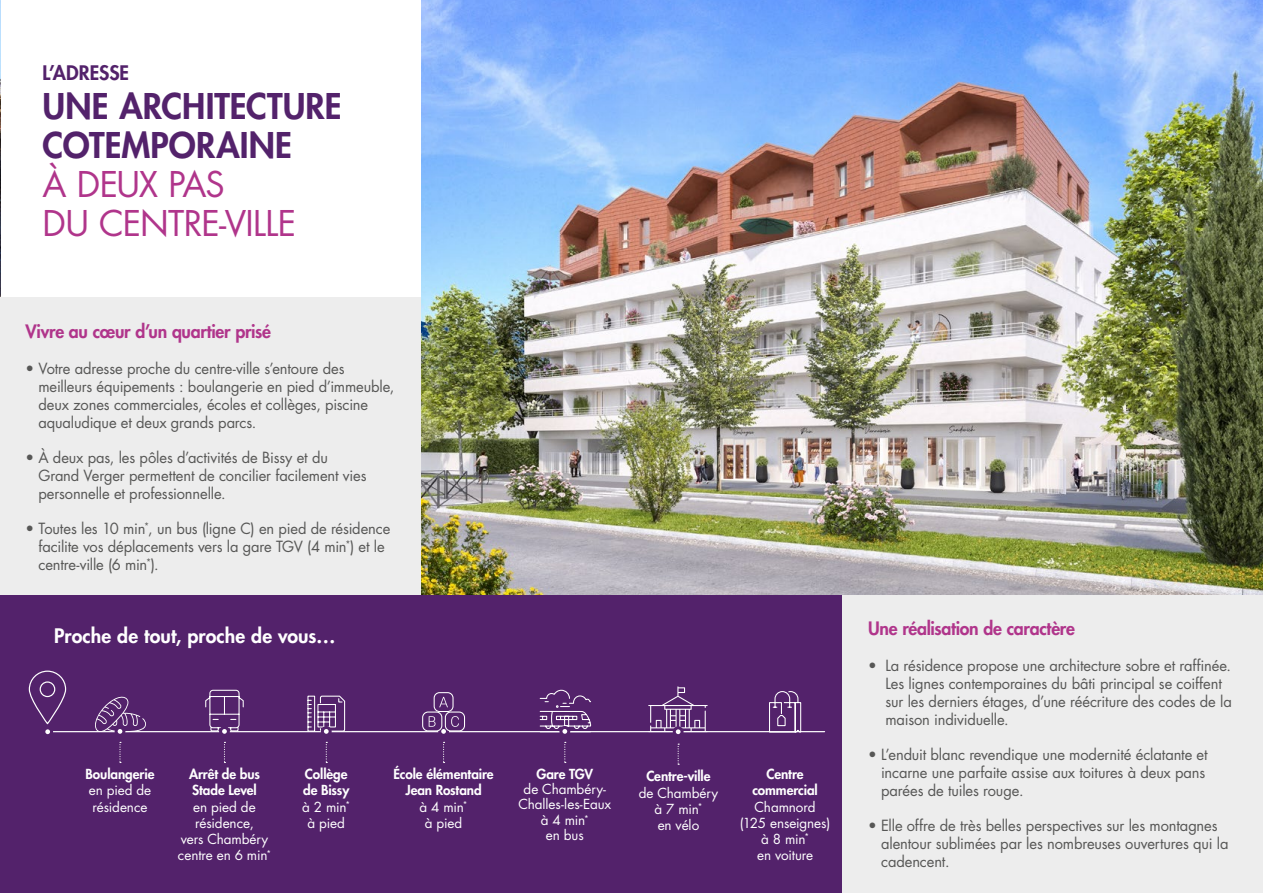
<style>
.page{position:relative;width:1263px;height:893px;background:#fff}
.page>*{position:absolute;margin:0;border:0;box-sizing:border-box;transform-origin:0 0}
.t1{font:800 34.5px/39px "Futura Std";color:#53226b}
.t2{font:34.5px/39px "Futura Std";letter-spacing:-.025em;color:#b0358b}
.t3{font:800 19.5px "Futura Std";letter-spacing:.005em;color:#fff}
.t4{font:800 19.5px "Futura Std";color:#53226b}
.t5{font:800 18px "Futura Std";letter-spacing:-.015em;color:#b0358b}
.t6{font:15px/18px "Futura Std";letter-spacing:-.01em;color:#575756}
.t7{font:13.5px/16.2px "Futura Std";letter-spacing:-.005em;color:#fff;text-align:center}
.t8{font:800 13.5px/16.2px "Futura Std";letter-spacing:-.005em;color:#fff;text-align:center}
.s1{font-weight:400}
</style>
<div class="page">
<img style="left:0;top:0;width:1px;height:273px">
<img style="left:421px;top:0;width:842px;height:596px">
<div style="left:843px;top:595px;width:420px;height:298px;background:#ededed"></div>
<div style="left:0;top:298px;width:421px;height:297px;background:#ededed"></div>
<svg style="left:0;top:273px;width:1px;height:25px"></svg>
<div style="left:0;top:595px;width:842px;height:298px;background:#53226b"></div>
<svg style="left:28px;top:670px;width:39px;height:55px"></svg>
<hr style="left:48px;top:731px;width:776px;height:1px;background:#fff">
<div style="left:44px;top:728px;width:8px;height:8px;background:#fff;border-radius:50%"></div>
<div style="left:42px;top:726px;width:11px;height:11px;border:3px solid #53226b;border-radius:50%"></div>
<svg style="left:326px;top:742px;width:1px;height:21px"></svg>
<svg style="left:564px;top:742px;width:2px;height:21px"></svg>
<svg style="left:678px;top:744px;width:1px;height:21px"></svg>
<svg style="left:443px;top:742px;width:2px;height:21px"></svg>
<svg style="left:307px;top:695px;width:39px;height:37px"></svg>
<svg style="left:539px;top:689px;width:53px;height:44px"></svg>
<svg style="left:224px;top:742px;width:1px;height:21px"></svg>
<svg style="left:205px;top:689px;width:39px;height:43px"></svg>
<div style="left:221px;top:727px;width:7px;height:8px;background:#fff;border-radius:50%"></div>
<div style="left:219px;top:726px;width:11px;height:11px;border:3px solid #53226b;border-radius:50%"></div>
<div style="left:322px;top:727px;width:8px;height:8px;background:#fff;border-radius:50%"></div>
<div style="left:321px;top:726px;width:11px;height:11px;border:3px solid #53226b;border-radius:50%"></div>
<div style="left:440px;top:727px;width:7px;height:8px;background:#fff;border-radius:50%"></div>
<div style="left:438px;top:726px;width:11px;height:11px;border:3px solid #53226b;border-radius:50%"></div>
<svg style="left:119px;top:742px;width:2px;height:21px"></svg>
<svg style="left:95px;top:696px;width:51px;height:37px"></svg>
<div style="left:116px;top:727px;width:8px;height:8px;background:#fff;border-radius:50%"></div>
<div style="left:115px;top:726px;width:10px;height:11px;border:3px solid #53226b;border-radius:50%"></div>
<svg style="left:648px;top:686px;width:60px;height:46px"></svg>
<svg style="left:768px;top:691px;width:34px;height:42px"></svg>
<div style="left:561px;top:727px;width:8px;height:8px;background:#fff;border-radius:50%"></div>
<div style="left:559px;top:726px;width:11px;height:11px;border:3px solid #53226b;border-radius:50%"></div>
<div style="left:674px;top:728px;width:8px;height:8px;background:#fff;border-radius:50%"></div>
<div style="left:673px;top:726px;width:10px;height:11px;border:3px solid #53226b;border-radius:50%"></div>
<div style="left:434px;top:692px;width:19px;height:20px;border:1px solid #fff;border-radius:5px"></div>
<svg style="left:422px;top:697px;width:44px;height:35px"></svg>
<h2 class="t4" style="left:43px;top:60px;width:88px">L’ADRESSE</h2>
<h1 class="t1" style="left:43px;top:87px;width:300px">UNE ARCHITECTURE<br>COTEMPORAINE</h1>
<h1 class="t2" style="left:43px;top:165px;width:255px">À DEUX PAS<br>DU CENTRE-VILLE</h1>
<p class="t5" style="left:26px;top:320px;width:247px">Vivre au cœur d’un quartier prisé</p>
<p class="t6" style="left:38px;top:359px;width:357px;text-indent:-13px">• Votre adresse proche du centre-ville s’entoure des meilleurs équipements : boulangerie en pied d’immeuble, deux zones commerciales, écoles et collèges, piscine aqualudique et deux grands parcs.</p>
<p class="t6" style="left:38px;top:448px;width:330px;text-indent:-13px">• À deux pas, les pôles d’activités de Bissy et du<br>Grand Verger permettent de concilier facilement vies personnelle et professionnelle.</p>
<p class="t6" style="left:38px;top:519px;width:353px;text-indent:-13px">• Toutes les 10 min<sup>*</sup>, un bus (ligne C) en pied de résidence facilite vos déplacements vers la gare TGV (4 min<sup>*</sup>) et le centre-ville (6 min<sup>*</sup>).</p>
<h2 class="t3" style="left:54px;top:624px;width:283px">Proche de tout, proche de vous…</h2>
<p class="t8" style="left:86px;top:766px;width:70px">Boulangerie</p>
<p class="t7" style="left:89px;top:782px;width:64px;text-align:left">en pied de résidence</p>
<p class="t8" style="left:189px;top:766px;width:72px;text-align:left">Arrêt de bus<br>Stade Level</p>
<p class="t7" style="left:178px;top:799px;width:95px">en pied de résidence,<br>vers Chambéry centre en 6 min<sup>*</sup></p>
<p class="t8" style="left:393px;top:766px;width:102px">École élémentaire<br>Jean Rostand<br><span class="s1">à 4 min</span><sup>*<br></sup><span class="s1">à pied</span></p>
<p class="t8" style="left:302px;top:766px;width:49px">Collège de Bissy <span class="s1">à 2 min</span><sup>* </sup><span class="s1">à pied</span></p>
<p class="t8" style="left:752px;top:766px;width:67px">Centre commercial</p>
<p class="t8" style="left:536px;top:766px;width:58px">Gare TGV</p>
<p class="t7" style="left:518px;top:782px;width:94px;line-height:15.5px">de Chambéry-<br>Challes-les-Eaux à 4 min<sup>*<br></sup>en bus</p>
<p class="t8" style="left:646px;top:768px;width:66px">Centre-ville</p>
<p class="t7" style="left:639px;top:785px;width:81px">de Chambéry à 7 min<sup>*<br></sup>en vélo</p>
<p class="t7" style="left:740px;top:799px;width:92px">Chamnord (125 enseignes) à 8 min<sup>*<br></sup>en voiture</p>
<p class="t5" style="left:868px;top:617px;width:208px">Une réalisation de caractère</p>
<p class="t6" style="left:885px;top:657px;width:348px;text-indent:-17px">• La résidence propose une architecture sobre et raffinée.<br>Les lignes contemporaines du bâti principal se coiffent sur les derniers étages, d’une réécriture des codes de la maison individuelle.</p>
<p class="t6" style="left:881px;top:746px;width:328px;text-indent:-13px">• L’enduit blanc revendique une modernité éclatante et incarne une parfaite assise aux toitures à deux pans parées de tuiles rouge.</p>
<p class="t6" style="left:881px;top:817px;width:349px;text-indent:-13px">• Elle offre de très belles perspectives sur les montagnes alentour sublimées par les nombreuses ouvertures qui la cadencent.</p>
</div>
